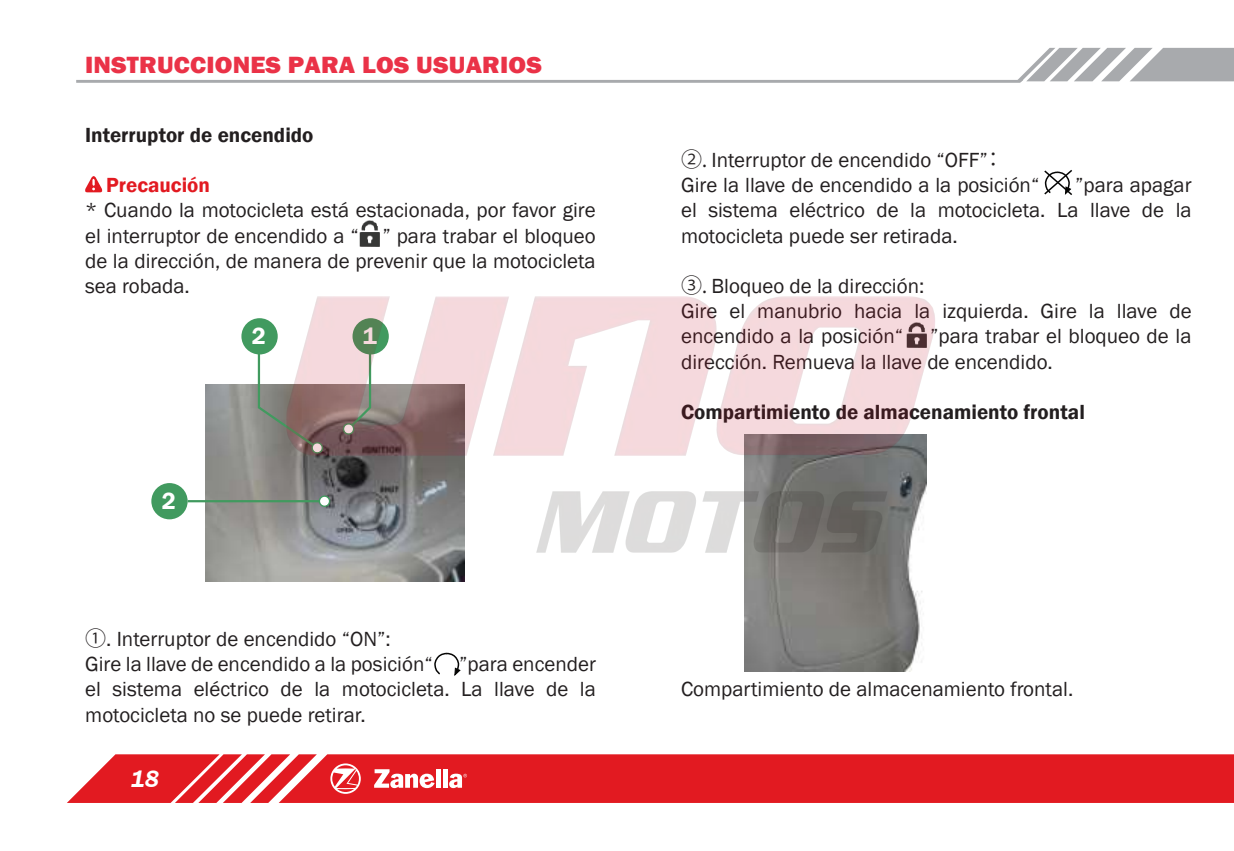
<style>
.page{position:relative;width:1234px;height:851px;background:#fff}
.page>*{position:absolute;margin:0;border:0;box-sizing:border-box;transform-origin:0 0}
.t1{font:800 24px "Franklin Gothic";letter-spacing:.01em;color:#ea3247;scale:1.06 1}
.t2{font:600 24px "Franklin Gothic";color:#fff}
.t3{font:italic 600 24px "Franklin Gothic";color:#fff}
.t4{font:21px/25.2px "Franklin Gothic";color:#231f20}
.t5{font:600 21px "Franklin Gothic";color:#231f20}
.t6{font:600 21px "Franklin Gothic";color:#e21a21}
.s1{font-family:"Koz Go Pr 6 N"}
</style>
<div class="page">
<svg style="left:68px;top:754px;width:210px;height:48px"></svg>
<div style="left:278px;top:754px;width:955px;height:48px;background:#e21a21"></div>
<svg style="left:76px;top:48px;width:1157px;height:35px"></svg>
<svg style="left:330px;top:763px;width:31px;height:30px"></svg>
<hr style="left:436px;top:769px;width:4px;height:18px;background:#fff">
<div style="left:442px;top:769px;width:5px;height:18px;background:#fff"></div>
<svg style="left:374px;top:769px;width:60px;height:19px"></svg>
<svg style="left:449px;top:773px;width:18px;height:15px"></svg>
<svg style="left:85px;top:176px;width:17px;height:16px"></svg>
<img style="left:151px;top:170px;width:921px;height:506px">
<p class="t1" style="left:85px;top:50px;width:432px">INSTRUCCIONES PARA LOS USUARIOS</p>
<p class="t5" style="left:85px;top:122px;width:230px">Interruptor de encendido</p>
<p class="t6" style="left:106px;top:172px;width:105px">Precaución</p>
<p class="t4" style="left:85px;top:198px;width:512px;text-align:justify">* Cuando la motocicleta está estacionada, por favor gire el interruptor de encendido a “ ” para trabar el bloqueo de la dirección, de manera de prevenir que la motocicleta sea robada.</p>
<p class="t2" style="left:162px;top:486px;width:16px">2</p>
<p class="t2" style="left:252px;top:321px;width:16px">2</p>
<p class="t2" style="left:363px;top:321px;width:16px">1</p>
<p class="t4" style="left:85px;top:626px;width:349px"><span class="s1">①</span>. Interruptor de encendido “ON”:<br>Gire la llave de encendido a la posición“</p>
<p class="t4" style="left:85px;top:652px;width:512px;text-align:justify;text-indent:374px">”para encender el sistema eléctrico de la motocicleta. La llave de la motocicleta no se puede retirar.</p>
<p class="t3" style="left:130px;top:763px;width:30px">18</p>
<p class="t4" style="left:681px;top:148px;width:360px"><span class="s1">②.</span> Interruptor de encendido “OFF”<span class="s1">：<br></span>Gire la llave de encendido a la posición“</p>
<p class="t4" style="left:681px;top:173px;width:512px;text-align:justify;text-indent:394px">”para apagar el sistema eléctrico de la motocicleta. La llave de la motocicleta puede ser retirada.</p>
<p class="t4" style="left:681px;top:274px;width:512px"><span class="s1">③.</span> Bloqueo de la dirección:<br>Gire el manubrio hacia la izquierda. Gire la llave de encendido a la posición“</p>
<p class="t4" style="left:681px;top:324px;width:512px;text-indent:249px">”para trabar el bloqueo de la dirección. Remueva la llave de encendido.</p>
<p class="t5" style="left:681px;top:399px;width:405px">Compartimiento de almacenamiento frontal</p>
<p class="t4" style="left:681px;top:677px;width:393px">Compartimiento de almacenamiento frontal.</p>
</div>
